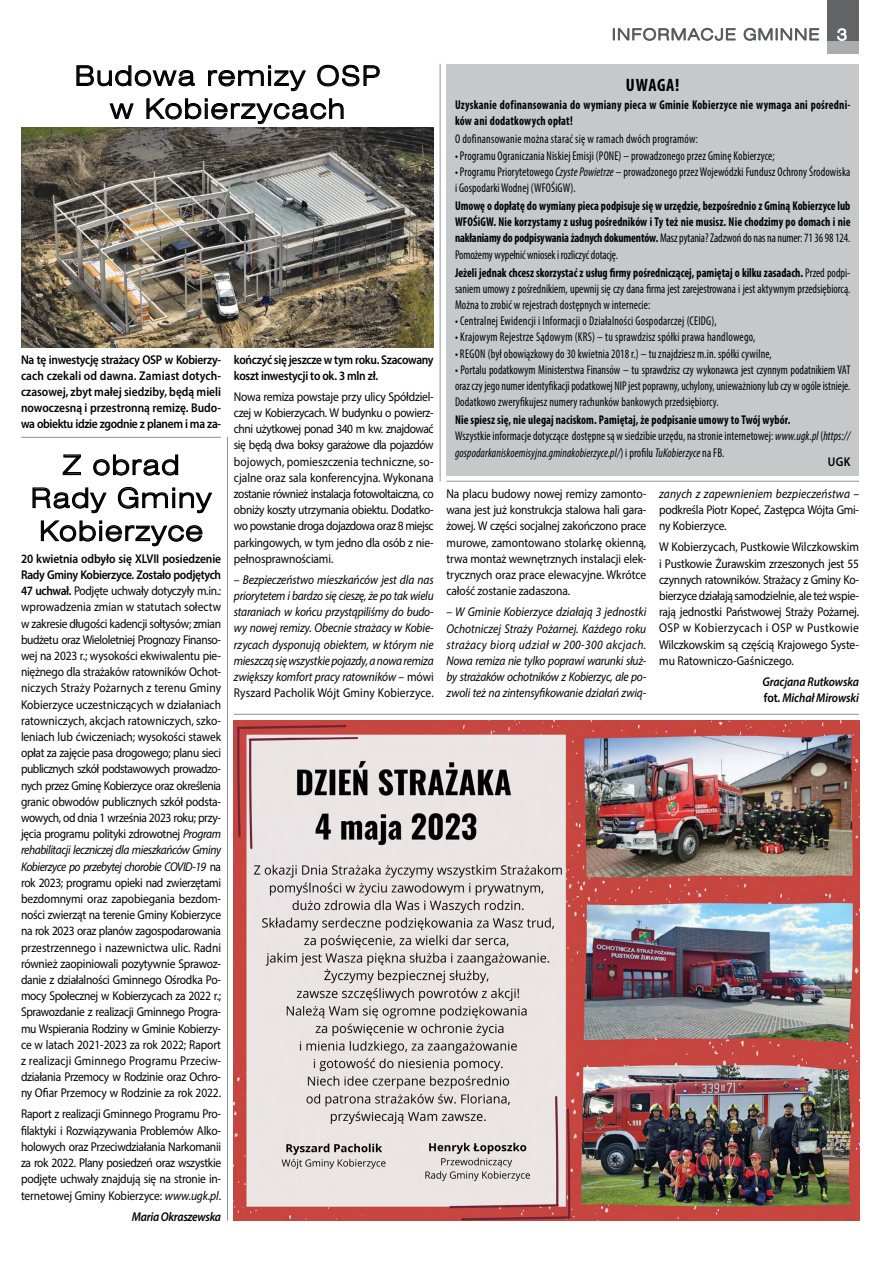
<style>
.page{position:relative;width:893px;height:1263px;background:#fff}
.page>*{position:absolute;margin:0;border:0;box-sizing:border-box;transform-origin:0 0}
.t1{font:27px/33px "Swis 721 Lt Ex EU";letter-spacing:.05em;color:#000;text-align:center}
.t2{font:700 condensed 18px "Myriad Pro";letter-spacing:.03em;color:#000}
.t3{font:12.75px/16.2px "Myriad Pro";letter-spacing:-.01em;color:#000;text-align:justify;scale:.9 1}
.t4{font:condensed 12.75px/16.2px "Myriad Pro";letter-spacing:.01em;color:#000;scale:.9 1}
.t5{font:italic 12.75px/16.2px "Myriad Pro";letter-spacing:-.01em;color:#000;text-align:justify;scale:.9 1}
.t6{font:700 condensed 12.75px/16.2px "Myriad Pro";letter-spacing:.02em;color:#000;scale:.9 1}
.t7{font:600 12.75px/16.2px "Myriad Pro";letter-spacing:-.025em;color:#000;text-align:justify;scale:.9 1}
.t8{font:italic 600 12.75px/16.2px "Myriad Pro";letter-spacing:-.015em;color:#000;scale:.9 1}
.s1{font-style:normal}
.s2{font-weight:600}
.s3{font-style:italic}
.s4{font-weight:400}
.s5{font-weight:700}
</style>
<div class="page">
<hr style="left:234px;top:714px;width:625px;height:1px;background:#8e9195">
<hr style="left:21px;top:437px;width:200px;height:1px;background:#8e9195">
<hr style="left:446px;top:481px;width:413px;height:1px;background:#8e9195">
<hr style="left:227px;top:437px;width:1px;height:783px;background:#8e9195">
<hr style="left:440px;top:64px;width:1px;height:418px;background:#8e9195">
<svg style="left:76px;top:65px;width:119px;height:22px"></svg>
<svg style="left:208px;top:65px;width:98px;height:27px"></svg>
<svg style="left:317px;top:64px;width:63px;height:23px"></svg>
<svg style="left:109px;top:103px;width:25px;height:16px"></svg>
<svg style="left:146px;top:98px;width:198px;height:27px"></svg>
<img style="left:234px;top:720px;width:625px;height:500px">
<img style="left:21px;top:128px;width:413px;height:219px">
<svg style="left:62px;top:454px;width:19px;height:22px"></svg>
<svg style="left:93px;top:454px;width:86px;height:22px"></svg>
<svg style="left:32px;top:486px;width:181px;height:61px"></svg>
<div style="left:446px;top:64px;width:413px;height:412px;background:#c7c8ca"></div>
<div style="left:827px;top:40px;width:32px;height:13px;background:#abacad"></div>
<div style="left:827px;top:0;width:32px;height:40px;background:#636466"></div>
<svg style="left:837px;top:28px;width:10px;height:13px"></svg>
<svg style="left:613px;top:27px;width:123px;height:14px"></svg>
<svg style="left:743px;top:27px;width:76px;height:14px"></svg>
<h1 class="t1" style="left:75px;top:60px;width:307px">Budowa remizy OSP w Kobierzycach</h1>
<p class="t7" style="left:21px;top:351px;width:224px">Na tę inwestycję strażacy OSP w Kobierzy&shy;cach czekali od dawna. Zamiast dotych&shy;czasowej, zbyt małej siedziby, będą mieli nowoczesną i przestronną remizę. Budo&shy;wa obiektu idzie zgodnie z planem i ma za-</p>
<p class="t7" style="left:234px;top:351px;width:224px">kończyć się jeszcze w tym roku. Szacowany koszt inwestycji to ok. 3 mln zł.</p>
<p class="t3" style="left:234px;top:388px;width:224px">Nowa remiza powstaje przy ulicy Spółdziel&shy;czej w Kobierzycach. W budynku o powierz&shy;chni użytkowej ponad 340 m kw. znajdować się będą dwa boksy garażowe dla pojazdów bojowych, pomieszczenia techniczne, so&shy;cjalne oraz sala konferencyjna. Wykonana zostanie również instalacja fotowoltaiczna, co obniży koszty utrzymania obiektu. Dodatko&shy;wo powstanie droga dojazdowa oraz 8 miejsc parkingowych, w tym jedno dla osób z nie&shy;pełnosprawnościami.</p>
<p class="t5" style="left:234px;top:571px;width:224px">– Bezpieczeństwo mieszkańców jest dla nas priorytetem i bardzo się cieszę, że po tak wielu staraniach w końcu przystąpiliśmy do budo&shy;wy nowej remizy. Obecnie strażacy w Kobie&shy;rzycach dysponują obiektem, w którym nie mieszczą się wszystkie pojazdy, a nowa remiza zwiększy komfort pracy ratowników <span class="s1">– mówi Ryszard Pacholik Wójt Gminy Kobierzyce.</span></p>
<h1 class="t1" style="left:31px;top:449px;width:182px">Z obrad<br>Rady Gminy<br>Kobierzyce</h1>
<p class="t3" style="left:21px;top:550px;width:224px"><span class="s2">20 kwietnia odbyło się XLVII posiedzenie Rady Gminy Kobierzyce. Zostało podjętych 47 uchwał.</span> Podjęte uchwały dotyczyły m.in.: wprowadzenia zmian w statutach sołectw w zakresie długości kadencji sołtysów; zmian budżetu oraz Wieloletniej Prognozy Finanso&shy;wej na 2023 r.; wysokości ekwiwalentu pie&shy;niężnego dla strażaków ratowników Ochot&shy;niczych Straży Pożarnych z terenu Gminy Kobierzyce uczestniczących w działaniach ratowniczych, akcjach ratowniczych, szko&shy;leniach lub ćwiczeniach; wysokości stawek opłat za zajęcie pasa drogowego; planu sieci publicznych szkół podstawowych prowadzo&shy;nych przez Gminę Kobierzyce oraz określenia granic obwodów publicznych szkół podsta&shy;wowych, od dnia 1 września 2023 roku; przy&shy;jęcia programu polityki zdrowotnej <span class="s3">Program rehabilitacji leczniczej dla mieszkańców Gminy Kobierzyce po przebytej chorobie COVID-19</span> na rok 2023; programu opieki nad zwierzętami bezdomnymi oraz zapobiegania bezdom&shy;ności zwierząt na terenie Gminy Kobierzyce na rok 2023 oraz planów zagospodarowania przestrzennego i nazewnictwa ulic. Radni również zaopiniowali pozytywnie Sprawoz&shy;danie z działalności Gminnego Ośrodka Po&shy;mocy Społecznej w Kobierzycach za 2022 r.; Sprawozdanie z realizacji Gminnego Progra&shy;mu Wspierania Rodziny w Gminie Kobierzy&shy;ce w latach 2021-2023 za rok 2022; Raport z realizacji Gminnego Programu Przeciw&shy;działania Przemocy w Rodzinie oraz Ochro&shy;ny Ofiar Przemocy w Rodzinie za rok 2022.</p>
<p class="t3" style="left:21px;top:1106px;width:224px">Raport z realizacji Gminnego Programu Pro&shy;filaktyki i Rozwiązywania Problemów Alko&shy;holowych oraz Przeciwdziałania Narkomanii za rok 2022. Plany posiedzeń oraz wszystkie podjęte uchwały znajdują się na stronie in&shy;ternetowej Gminy Kobierzyce: <span class="s3">www.ugk.pl</span>.</p>
<p class="t8" style="left:132px;top:1208px;width:101px">Maria Okraszewska</p>
<h2 class="t2" style="left:626px;top:74px;width:55px">UWAGA!</h2>
<p class="t6" style="left:455px;top:96px;width:441px">Uzyskanie dofinansowania do wymiany pieca w Gminie Kobierzyce nie wymaga ani pośredni&shy;ków ani dodatkowych opłat!</p>
<p class="t4" style="left:455px;top:131px;width:271px">O dofinansowanie można starać się w ramach dwóch programów:</p>
<p class="t4" style="left:455px;top:147px;width:357px">• Programu Ograniczania Niskiej Emisji (PONE) – prowadzonego przez Gminę Kobierzyce;</p>
<p class="t4" style="left:455px;top:163px;width:441px">• Programu Priorytetowego <span class="s3">Czyste Powietrze</span> – prowadzonego przez Wojewódzki Fundusz Ochrony Środowiska i Gospodarki Wodnej (WFOŚiGW).</p>
<p class="t6" style="left:455px;top:197px;width:441px;text-align:justify">Umowę o dopłatę do wymiany pieca podpisuje się w urzędzie, bezpośrednio z Gminą Kobierzyce lub WFOŚiGW. Nie korzystamy z usług pośredników i Ty też nie musisz. Nie chodzimy po domach i nie nakłaniamy do podpisywania żadnych dokumentów. <span class="s4">Masz pytania? Zadzwoń do nas na numer: 71 36 98 124.<br>Pomożemy wypełnić wniosek i rozliczyć dotację.</span></p>
<p class="t4" style="left:455px;top:264px;width:441px;text-align:justify"><span class="s5">Jeżeli jednak chcesz skorzystać z usług firmy pośredniczącej, pamiętaj o kilku zasadach.</span> Przed podpi&shy;saniem umowy z pośrednikiem, upewnij się czy dana firma jest zarejestrowana i jest aktywnym przedsiębiorcą.<br>Można to zrobić w rejestrach dostępnych w internecie:</p>
<p class="t4" style="left:455px;top:313px;width:292px">• Centralnej Ewidencji i Informacji o Działalności Gospodarczej (CEIDG),</p>
<p class="t4" style="left:455px;top:329px;width:335px">• Krajowym Rejestrze Sądowym (KRS) – tu sprawdzisz spółki prawa handlowego,</p>
<p class="t4" style="left:455px;top:345px;width:354px">• REGON (był obowiązkowy do 30 kwietnia 2018 r.) – tu znajdziesz m.in. spółki cywilne,</p>
<p class="t4" style="left:455px;top:361px;width:441px;text-align:justify">• Portalu podatkowym Ministerstwa Finansów – tu sprawdzisz czy wykonawca jest czynnym podatnikiem VAT oraz czy jego numer identyfikacji podatkowej NIP jest poprawny, uchylony, unieważniony lub czy w ogóle istnieje.<br>Dodatkowo zweryfikujesz numery rachunków bankowych przedsiębiorcy.</p>
<p class="t4" style="left:455px;top:412px;width:441px"><span class="s5">Nie spiesz się, nie ulegaj naciskom. Pamiętaj, że podpisanie umowy to Twój wybór.<br></span>Wszystkie informacje dotyczące dostępne są w siedzibie urzędu, na stronie internetowej: <span class="s3">www.ugk.pl</span> (<span class="s3">https:// gospodarkaniskoemisyjna.gminakobierzyce.pl/</span>) i profilu <span class="s3">TuKobierzyce</span> na FB.</p>
<p class="t7" style="left:828px;top:453px;width:27px">UGK</p>
<p class="t3" style="left:446px;top:485px;width:224px">Na placu budowy nowej remizy zamonto&shy;wana jest już konstrukcja stalowa hali gara&shy;żowej. W części socjalnej zakończono prace murowe, zamontowano stolarkę okienną, trwa montaż wewnętrznych instalacji elek&shy;trycznych oraz prace elewacyjne. Wkrótce całość zostanie zadaszona.</p>
<p class="t5" style="left:446px;top:604px;width:224px">– W Gminie Kobierzyce działają 3 jednostki Ochotniczej Straży Pożarnej. Każdego roku strażacy biorą udział w 200-300 akcjach.<br>Nowa remiza nie tylko poprawi warunki służ&shy;by strażaków ochotników z Kobierzyc, ale po&shy;zwoli też na zintensyfikowanie działań zwią-</p>
<p class="t3" style="left:659px;top:485px;width:224px"><span class="s3">zanych z zapewnieniem bezpieczeństwa</span> – podkreśla Piotr Kopeć, Zastępca Wójta Gmi&shy;ny Kobierzyce.</p>
<p class="t3" style="left:659px;top:539px;width:224px">W Kobierzycach, Pustkowie Wilczkowskim i Pustkowie Żurawskim zrzeszonych jest 55 czynnych ratowników. Strażacy z Gminy Ko&shy;bierzyce działają samodzielnie, ale też wspie&shy;rają jednostki Państwowej Straży Pożarnej.<br>OSP w Kobierzycach i OSP w Pustkowie Wilczkowskim są częścią Krajowego Syste&shy;mu Ratowniczo-Gaśniczego.</p>
<p class="t8" style="left:762px;top:673px;width:109px">Gracjana Rutkowska <span class="s1">fot.</span> Michał Mirowski</p>
</div>
